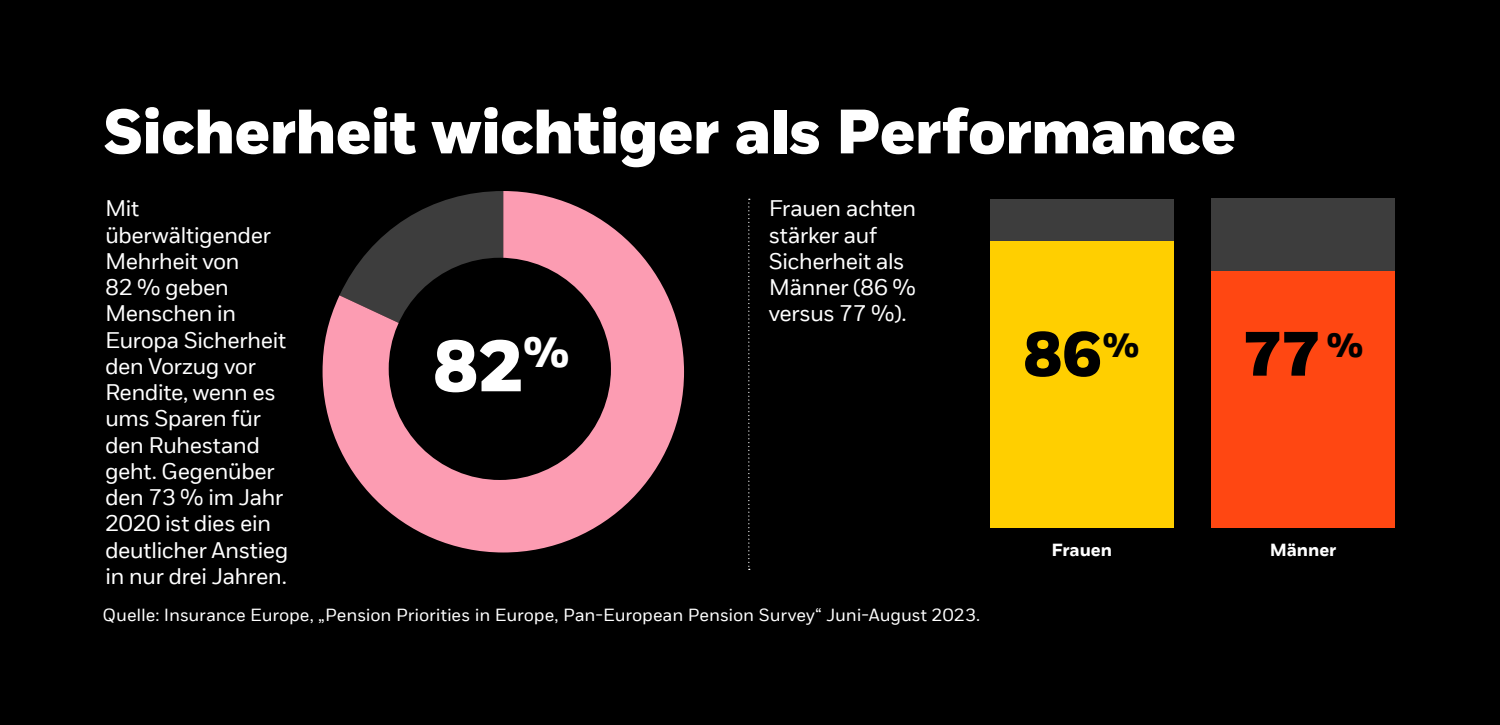
<style>
.page{position:relative;width:1500px;height:725px;background:#000}
.page>*{position:absolute;margin:0;border:0;box-sizing:border-box;transform-origin:0 0}
.t1{font:800 72.12px "BLK Fort";color:#fff}
.t2{font:800 62.5px "BLK Fort";letter-spacing:-.015em;color:#fff}
.t3{font:800 62.5px "BLK Fort";color:#000}
.t4{font:22.5px/26.2px "BLK Fort";letter-spacing:-.03em;color:#fff}
.t5{font:17.5px "BLK Fort";letter-spacing:-.005em;color:#fff}
.t6{font:700 17.5px "BLK Fort";letter-spacing:-.005em;color:#fff}
</style>
<div class="page">
<svg style="left:748px;top:199px;width:2px;height:371px"></svg>
<div style="left:990px;top:199px;width:184px;height:67px;background:#3d3d3d"></div>
<div style="left:1211px;top:199px;width:184px;height:111px;background:#3d3d3d"></div>
<div style="left:990px;top:241px;width:184px;height:287px;background:#ffcf00"></div>
<div style="left:1211px;top:271px;width:184px;height:257px;background:#ff4712"></div>
<svg style="left:323px;top:191px;width:361px;height:361px;fill:#fc9cb2"></svg>
<div style="left:389px;top:258px;width:222px;height:222px;background:#000;border-radius:50%"></div>
<h2 class="t2" style="left:103px;top:93px;width:1135px">Sicherheit wichtiger als Performance</h2>
<p class="t4" style="left:105px;top:196px;width:185px">Mit überwältigender<br>Mehrheit von<br>82 % geben<br>Menschen in<br>Europa Sicherheit den Vorzug vor<br>Rendite, wenn es ums Sparen für den Ruhestand geht. Gegenüber den 73 % im Jahr<br>2020 ist dies ein deutlicher Anstieg in nur drei Jahren.</p>
<p class="t4" style="left:769px;top:196px;width:149px">Frauen achten stärker auf<br>Sicherheit als<br>Männer (86 % versus 77 %).</p>
<h1 class="t1" style="left:433px;top:322px;width:138px">82<sup>%</sup></h1>
<p class="t5" style="left:103px;top:604px;width:879px">Quelle: Insurance Europe, „Pension Priorities in Europe, Pan-European Pension Survey“ Juni-August 2023.</p>
<h2 class="t3" style="left:1023px;top:316px;width:117px">86<sup>%</sup></h2>
<h2 class="t3" style="left:1243px;top:315px;width:122px">77 <sup>%</sup></h2>
<p class="t6" style="left:1052px;top:539px;width:62px">Frauen</p>
<p class="t6" style="left:1270px;top:539px;width:68px">Männer</p>
</div>
